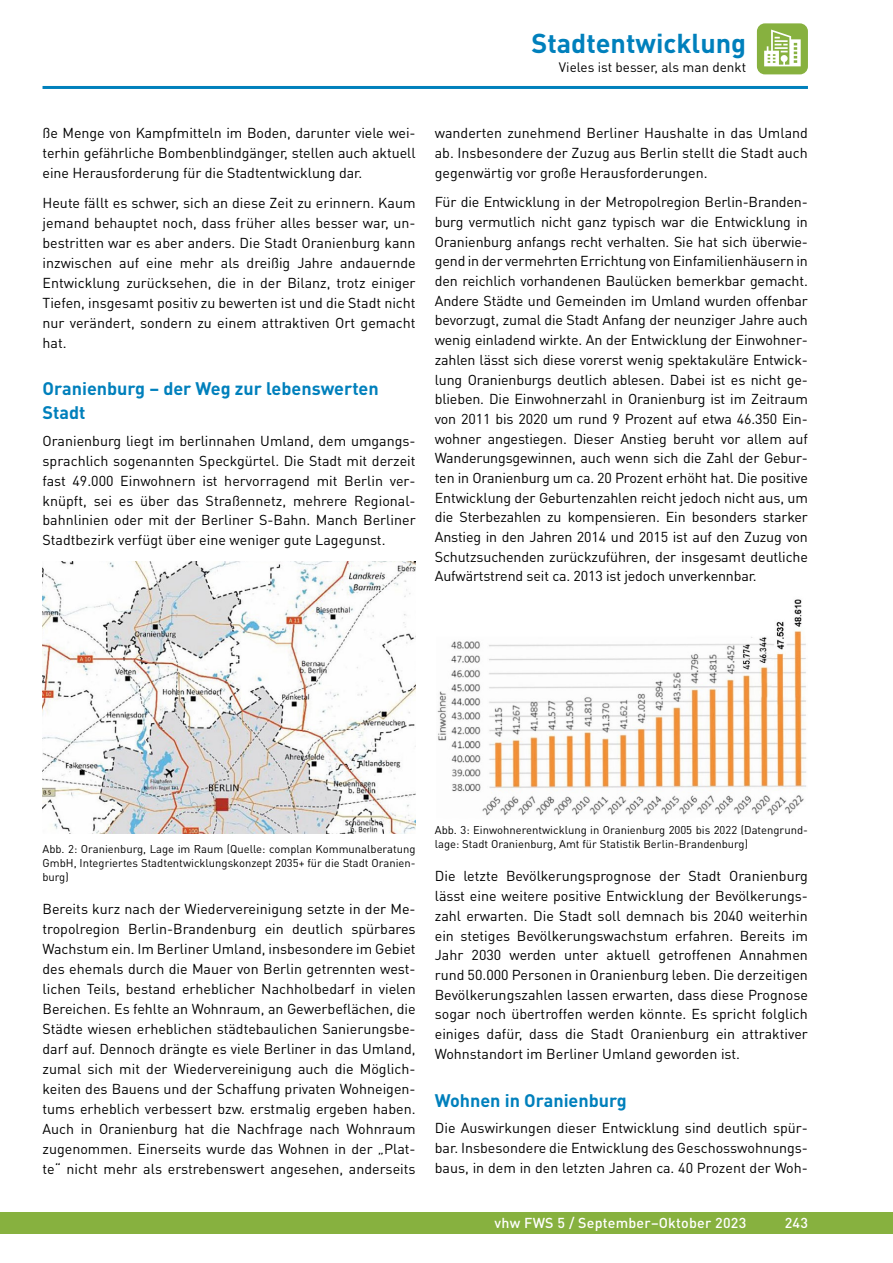
<style>
.page{position:relative;width:893px;height:1263px;background:#fff}
.page>*{position:absolute;margin:0;border:0;box-sizing:border-box;transform-origin:0 0}
.t1{font:700 27px "DIN Pro";color:#0080bc}
.t2{font:700 18px/24.5px "DIN Pro";color:#0080bc}
.t3{font:14.25px/19.6px "DIN Pro";color:#000;text-align:justify}
.t4{font:500 14.25px "DIN Pro";letter-spacing:.015em;color:#fff}
.t5{font:13.5px "DIN Pro";color:#000}
.t6{font:11.25px/14px "DIN Pro";color:#000;text-align:justify}
</style>
<div class="page">
<div style="left:0;top:1212px;width:893px;height:21px;background:#87b13f"></div>
<hr style="left:43px;top:86px;width:765px;height:3px;background:#0080bc">
<div style="left:757px;top:23px;width:51px;height:51px;background:#87b13f;border-radius:8px"></div>
<svg style="left:764px;top:30px;width:37px;height:36px"></svg>
<img style="left:43px;top:561px;width:373px;height:272px">
<img style="left:437px;top:599px;width:369px;height:217px">
<h1 class="t1" style="left:531px;top:25px;width:216px">Stadtentwicklung</h1>
<p class="t5" style="left:559px;top:58px;width:189px">Vieles ist besser, als man denkt</p>
<p class="t3" style="left:43px;top:123px;width:375px">ße Menge von Kampfmitteln im Boden, darunter viele wei&shy;terhin gefährliche Bombenblindgänger, stellen auch aktuell eine Herausforderung für die Stadtentwicklung dar.</p>
<p class="t3" style="left:43px;top:192px;width:375px">Heute fällt es schwer, sich an diese Zeit zu erinnern. Kaum jemand behauptet noch, dass früher alles besser war, un&shy;bestritten war es aber anders. Die Stadt Oranienburg kann inzwischen auf eine mehr als dreißig Jahre andauernde Entwicklung zurücksehen, die in der Bilanz, trotz einiger Tiefen, insgesamt positiv zu bewerten ist und die Stadt nicht nur verändert, sondern zu einem attraktiven Ort gemacht hat.</p>
<p class="t2" style="left:43px;top:375px;width:338px">Oranienburg – der Weg zur lebenswerten<br>Stadt</p>
<p class="t3" style="left:43px;top:430px;width:375px">Oranienburg liegt im berlinnahen Umland, dem umgangs&shy;sprachlich sogenannten Speckgürtel. Die Stadt mit derzeit fast 49.000 Einwohnern ist hervorragend mit Berlin ver&shy;knüpft, sei es über das Straßennetz, mehrere Regional&shy;bahnlinien oder mit der Berliner S-Bahn. Manch Berliner Stadtbezirk verfügt über eine weniger gute Lagegunst.</p>
<p class="t3" style="left:435px;top:123px;width:375px">wanderten zunehmend Berliner Haushalte in das Umland ab. Insbesondere der Zuzug aus Berlin stellt die Stadt auch gegenwärtig vor große Herausforderungen.</p>
<p class="t3" style="left:435px;top:192px;width:375px">Für die Entwicklung in der Metropolregion Berlin-Branden&shy;burg vermutlich nicht ganz typisch war die Entwicklung in Oranienburg anfangs recht verhalten. Sie hat sich überwie&shy;gend in der vermehrten Errichtung von Einfamilienhäusern in den reichlich vorhandenen Baulücken bemerkbar gemacht.<br>Andere Städte und Gemeinden im Umland wurden offenbar bevorzugt, zumal die Stadt Anfang der neunziger Jahre auch wenig einladend wirkte. An der Entwicklung der Einwohner&shy;zahlen lässt sich diese vorerst wenig spektakuläre Entwick&shy;lung Oranienburgs deutlich ablesen. Dabei ist es nicht ge&shy;blieben. Die Einwohnerzahl in Oranienburg ist im Zeitraum von 2011 bis 2020 um rund 9 Prozent auf etwa 46.350 Ein&shy;wohner angestiegen. Dieser Anstieg beruht vor allem auf Wanderungsgewinnen, auch wenn sich die Zahl der Gebur&shy;ten in Oranienburg um ca. 20 Prozent erhöht hat. Die positive Entwicklung der Geburtenzahlen reicht jedoch nicht aus, um die Sterbezahlen zu kompensieren. Ein besonders starker Anstieg in den Jahren 2014 und 2015 ist auf den Zuzug von Schutzsuchenden zurückzuführen, der insgesamt deutliche Aufwärtstrend seit ca. 2013 ist jedoch unverkennbar.</p>
<p class="t6" style="left:43px;top:841px;width:375px">Abb. 2: Oranienburg, Lage im Raum (Quelle: complan Kommunalberatung GmbH, Integriertes Stadtentwicklungskonzept 2035+ für die Stadt Oranien&shy;burg)</p>
<p class="t3" style="left:43px;top:899px;width:375px">Bereits kurz nach der Wiedervereinigung setzte in der Me&shy;tropolregion Berlin-Brandenburg ein deutlich spürbares Wachstum ein. Im Berliner Umland, insbesondere im Gebiet des ehemals durch die Mauer von Berlin getrennten west&shy;lichen Teils, bestand erheblicher Nachholbedarf in vielen Bereichen. Es fehlte an Wohnraum, an Gewerbeflächen, die Städte wiesen erheblichen städtebaulichen Sanierungsbe&shy;darf auf. Dennoch drängte es viele Berliner in das Umland, zumal sich mit der Wiedervereinigung auch die Möglich&shy;keiten des Bauens und der Schaffung privaten Wohneigen&shy;tums erheblich verbessert bzw. erstmalig ergeben haben.<br>Auch in Oranienburg hat die Nachfrage nach Wohnraum zugenommen. Einerseits wurde das Wohnen in der „Plat&shy;te“ nicht mehr als erstrebenswert angesehen, anderseits</p>
<p class="t6" style="left:435px;top:823px;width:375px">Abb. 3: Einwohnerentwicklung in Oranienburg 2005 bis 2022 (Datengrund&shy;lage: Stadt Oranienburg, Amt für Statistik Berlin-Brandenburg)</p>
<p class="t3" style="left:435px;top:866px;width:375px">Die letzte Bevölkerungsprognose der Stadt Oranienburg lässt eine weitere positive Entwicklung der Bevölkerungs&shy;zahl erwarten. Die Stadt soll demnach bis 2040 weiterhin ein stetiges Bevölkerungswachstum erfahren. Bereits im Jahr 2030 werden unter aktuell getroffenen Annahmen rund 50.000 Personen in Oranienburg leben. Die derzeitigen Bevölkerungszahlen lassen erwarten, dass diese Prognose sogar noch übertroffen werden könnte. Es spricht folglich einiges dafür, dass die Stadt Oranienburg ein attraktiver Wohnstandort im Berliner Umland geworden ist.</p>
<p class="t2" style="left:435px;top:1088px;width:194px">Wohnen in Oranienburg</p>
<p class="t3" style="left:435px;top:1118px;width:375px">Die Auswirkungen dieser Entwicklung sind deutlich spür&shy;bar. Insbesondere die Entwicklung des Geschosswohnungs&shy;baus, in dem in den letzten Jahren ca. 40 Prozent der Woh-</p>
<p class="t4" style="left:494px;top:1213px;width:253px">vhw FWS 5 / September–Oktober 2023</p>
<p class="t4" style="left:785px;top:1213px;width:25px">243</p>
</div>
